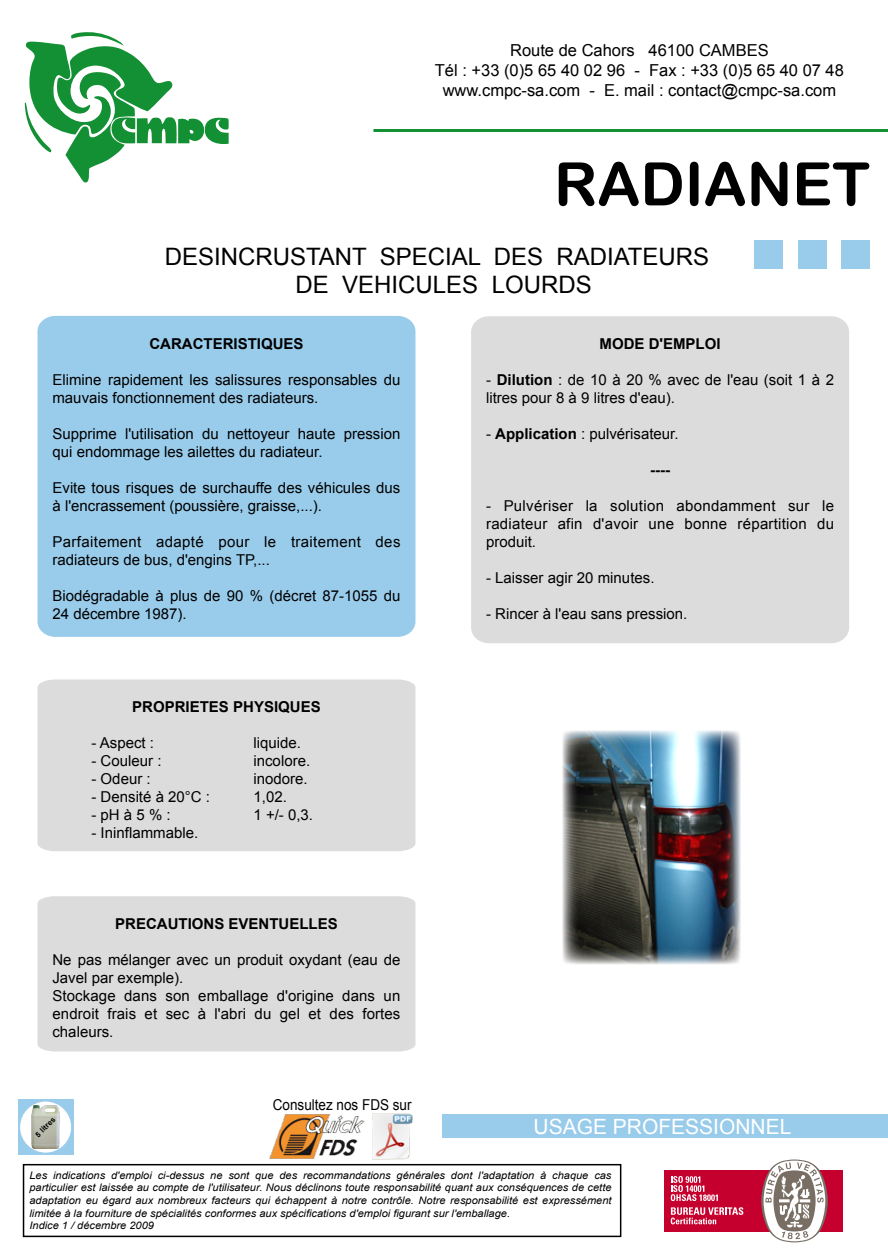
<style>
.page{position:relative;width:888px;height:1260px;background:#fff}
.page>*{position:absolute;margin:0;border:0;box-sizing:border-box;transform-origin:0 0}
.t1{font:60px "Arial Rounded MT Bold";color:#000}
.t2{font:24px/28.5px "Arial";color:#000;text-align:center}
.t3{font:21px "Arial";color:#fff}
.t4{font:16.5px/19.8px "Arial";color:#000;text-align:center}
.t5{font:15px/18px "Arial";color:#000}
.t6{font:700 15px "Arial";color:#000}
.t7{font:15px/18px "Arial";letter-spacing:.025em;color:#000}
.t8{font:15px "Arial";color:#000;scale:.9 1}
.t9{font:italic 10.5px/12.8px "Arial";color:#000;scale:1.06 1}
.t10{font:700 7.5px "Arial";color:#000}
.s1{font-weight:700}
</style>
<div class="page">
<div style="left:37px;top:316px;width:378px;height:321px;background:#99cceb"></div>
<hr style="left:374px;top:129px;width:514px;height:3px;background:#138f34">
<div style="left:471px;top:316px;width:378px;height:327px;background:#dcdcdc"></div>
<div style="left:38px;top:679px;width:378px;height:172px;background:#dcdcdc"></div>
<div style="left:37px;top:896px;width:378px;height:156px;background:#dcdcdc"></div>
<div style="left:442px;top:1114px;width:446px;height:24px;background:#99cceb"></div>
<div style="left:23px;top:1164px;width:598px;height:73px;border:2px solid #000"></div>
<div style="left:842px;top:240px;width:28px;height:29px;background:#99cceb"></div>
<div style="left:798px;top:240px;width:28px;height:29px;background:#99cceb"></div>
<div style="left:754px;top:240px;width:29px;height:29px;background:#99cceb"></div>
<div style="left:18px;top:1099px;width:55px;height:56px;background:#99cceb"></div>
<svg style="left:20px;top:1102px;width:51px;height:51px"></svg>
<img style="left:29px;top:1106px;width:34px;height:42px">
<svg style="left:25px;top:32px;width:204px;height:151px"></svg>
<img style="left:562px;top:730px;width:179px;height:235px">
<img style="left:269px;top:1115px;width:96px;height:44px">
<img style="left:373px;top:1114px;width:40px;height:45px">
<div style="left:664px;top:1170px;width:179px;height:62px;background:#c5002e"></div>
<svg style="left:671px;top:1176px;width:47px;height:25px"></svg>
<svg style="left:671px;top:1207px;width:72px;height:17px"></svg>
<svg style="left:761px;top:1160px;width:67px;height:82px"></svg>
<p class="t4" style="left:435px;top:41px;width:411px">Route de Cahors 46100 CAMBES<br>Tél : +33 (0)5 65 40 02 96 - Fax : +33 (0)5 65 40 07 48 www.cmpc-sa.com - E. mail : contact@cmpc-sa.com</p>
<h1 class="t1" style="left:554px;top:149px;width:317px">RADIANET</h1>
<h2 class="t2" style="left:165px;top:242px;width:546px">DESINCRUSTANT SPECIAL DES RADIATEURS<br>DE VEHICULES LOURDS</h2>
<p class="t6" style="left:149px;top:334px;width:156px">CARACTERISTIQUES</p>
<p class="t5" style="left:52px;top:371px;width:349px">Elimine rapidement les salissures responsables du mauvais fonctionnement des radiateurs.</p>
<p class="t5" style="left:52px;top:425px;width:349px">Supprime l'utilisation du nettoyeur haute pression qui endommage les ailettes du radiateur.</p>
<p class="t5" style="left:52px;top:479px;width:349px">Evite tous risques de surchauffe des véhicules dus à l'encrassement (poussière, graisse,...).</p>
<p class="t7" style="left:52px;top:533px;width:350px">Parfaitement adapté pour le traitement des radiateurs de bus, d'engins TP,...</p>
<p class="t5" style="left:52px;top:587px;width:349px">Biodégradable à plus de 90 % (décret 87-1055 du<br>24 décembre 1987).</p>
<p class="t6" style="left:132px;top:697px;width:190px">PROPRIETES PHYSIQUES</p>
<p class="t5" style="left:91px;top:734px;width:64px">- Aspect :</p>
<p class="t5" style="left:253px;top:734px;width:49px">liquide.</p>
<p class="t5" style="left:91px;top:752px;width:72px">- Couleur :</p>
<p class="t5" style="left:253px;top:752px;width:58px">incolore.</p>
<p class="t5" style="left:91px;top:770px;width:61px">- Odeur :</p>
<p class="t5" style="left:253px;top:770px;width:56px">inodore.</p>
<p class="t5" style="left:91px;top:788px;width:120px">- Densité à 20°C :</p>
<p class="t5" style="left:253px;top:788px;width:35px">1,02.</p>
<p class="t5" style="left:91px;top:806px;width:81px">- pH à 5 % :</p>
<p class="t5" style="left:253px;top:806px;width:61px">1 +/- 0,3.</p>
<p class="t5" style="left:91px;top:824px;width:108px">- Ininflammable.</p>
<p class="t6" style="left:115px;top:914px;width:224px">PRECAUTIONS EVENTUELLES</p>
<p class="t5" style="left:52px;top:951px;width:350px">Ne pas mélanger avec un produit oxydant (eau de Javel par exemple).<br>Stockage dans son emballage d'origine dans un endroit frais et sec à l'abri du gel et des fortes chaleurs.</p>
<p class="t10" style="left:33px;top:1132px;width:26px;rotate:-45deg">5 litres</p>
<p class="t8" style="left:273px;top:1095px;width:156px">Consultez nos FDS sur</p>
<p class="t6" style="left:600px;top:334px;width:123px">MODE D'EMPLOI</p>
<p class="t5" style="left:486px;top:371px;width:349px">- <span class="s1">Dilution</span> : de 10 à 20 % avec de l'eau (soit 1 à 2 litres pour 8 à 9 litres d'eau).</p>
<p class="t5" style="left:486px;top:425px;width:194px">- <span class="s1">Application</span> : pulvérisateur.</p>
<p class="t6" style="left:650px;top:460px;width:21px">----</p>
<p class="t5" style="left:486px;top:497px;width:350px;text-align:justify">- Pulvériser la solution abondamment sur le radiateur afin d'avoir une bonne répartition du produit.</p>
<p class="t5" style="left:486px;top:569px;width:170px">- Laisser agir 20 minutes.</p>
<p class="t5" style="left:486px;top:605px;width:203px">- Rincer à l'eau sans pression.</p>
<h3 class="t3" style="left:534px;top:1112px;width:259px">USAGE PROFESSIONNEL</h3>
<p class="t9" style="left:29px;top:1169px;width:551px">Les indications d'emploi ci-dessus ne sont que des recommandations générales dont l'adaptation à chaque cas particulier est laissée au compte de l'utilisateur. Nous déclinons toute responsabilité quant aux conséquences de cette adaptation eu égard aux nombreux facteurs qui échappent à notre contrôle. Notre responsabilité est expressément limitée à la fourniture de spécialités conformes aux spécifications d'emploi figurant sur l'emballage.<br>Indice 1 / décembre 2009</p>
</div>
